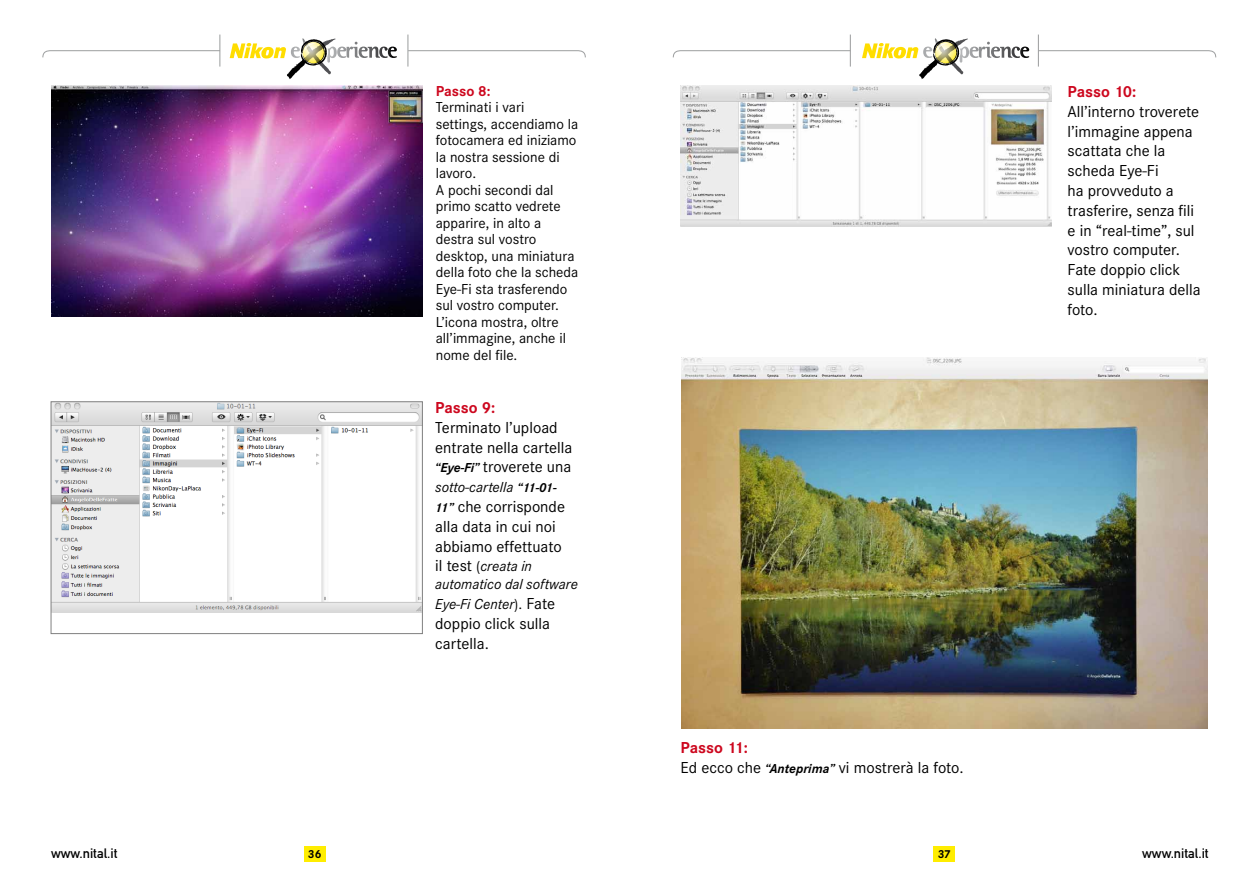
<style>
.page{position:relative;width:1259px;height:893px;background:#fff}
.page>*{position:absolute;margin:0;border:0;box-sizing:border-box;transform-origin:0 0}
.t1{font:16.5px/19.8px "Corporate S";color:#000}
.t2{font:700 16.5px "Corporate S";color:#cd071e}
.t3{font:15px/16.5px "Corporate S";color:#000}
.t4{font:italic 15px/18px "Corporate S";color:#000}
.t5{font:700 15px "Corporate S";color:#cd071e}
.t6{font:13.5px "DIN Mittelschrift Std";color:#000}
.t7{font:700 12px "Corporate S";color:#000}
.s1{font-weight:700;font-style:italic;font-size:13.5px}
.s2{font-weight:700;font-size:13.5px}
.s3{font-style:normal;font-size:16.5px}
.s4{font-style:normal}
.s5{font-weight:700;color:#cd071e}
</style>
<div class="page">
<svg style="left:230px;top:39px;width:167px;height:40px"></svg>
<svg style="left:862px;top:39px;width:167px;height:40px"></svg>
<div style="left:304px;top:845px;width:21px;height:16px;background:#ffed00"></div>
<hr style="left:407px;top:35px;width:1px;height:32px;background:#9a9c9d">
<hr style="left:219px;top:35px;width:1px;height:32px;background:#9a9c9d">
<svg style="left:42px;top:50px;width:179px;height:8px"></svg>
<svg style="left:407px;top:50px;width:179px;height:8px"></svg>
<div style="left:933px;top:845px;width:22px;height:16px;background:#ffed00"></div>
<hr style="left:1038px;top:35px;width:1px;height:32px;background:#9a9c9d">
<hr style="left:850px;top:35px;width:1px;height:32px;background:#9a9c9d">
<svg style="left:672px;top:50px;width:179px;height:8px"></svg>
<svg style="left:1038px;top:50px;width:178px;height:8px"></svg>
<img style="left:51px;top:85px;width:371px;height:232px">
<img style="left:53px;top:403px;width:368px;height:210px">
<div style="left:51px;top:401px;width:372px;height:233px;border:1px solid #808080"></div>
<img style="left:680px;top:85px;width:372px;height:141px">
<img style="left:681px;top:358px;width:526px;height:371px">
<p class="t5" style="left:436px;top:82px;width:56px">Passo 8:</p>
<p class="t3" style="left:436px;top:99px;width:144px">Terminati i vari settings, accendiamo la fotocamera ed iniziamo la nostra sessione di lavoro.<br>A pochi secondi dal primo scatto vedrete apparire, in alto a destra sul vostro desktop, una miniatura della foto che la scheda<br>Eye-Fi sta trasferendo sul vostro computer.<br>L’icona mostra, oltre all’immagine, anche il nome del file.</p>
<p class="t2" style="left:435px;top:398px;width:62px">Passo 9:</p>
<p class="t1" style="left:435px;top:418px;width:139px">Terminato l’upload entrate nella cartella <span class="s1">“Eye-Fi”</span> troverete una</p>
<p class="t4" style="left:435px;top:478px;width:123px">sotto-cartella <span class="s2">“11-01-</span></p>
<p class="t1" style="left:435px;top:497px;width:131px"><span class="s1">11”</span> che corrisponde alla data in cui noi abbiamo effettuato</p>
<p class="t4" style="left:435px;top:558px;width:144px"><span class="s3">il test</span> <span class="s4">(</span>creata in automatico dal software</p>
<p class="t4" style="left:435px;top:595px;width:121px">Eye-Fi Center<span class="s4">).</span> <span class="s3">Fate</span></p>
<p class="t1" style="left:435px;top:614px;width:116px">doppio click sulla cartella.</p>
<p class="t1" style="left:680px;top:738px;width:285px"><span class="s5">Passo 11:<br></span>Ed ecco che <span class="s1">“Anteprima”</span> vi mostrerà la foto.</p>
<p class="t2" style="left:1067px;top:82px;width:70px">Passo 10:</p>
<p class="t1" style="left:1067px;top:101px;width:135px">All’interno troverete l’immagine appena scattata che la scheda Eye-Fi<br>ha provveduto a trasferire, senza fili e in “real-time”, sul vostro computer.<br>Fate doppio click sulla miniatura della foto.</p>
<p class="t6" style="left:51px;top:846px;width:68px">www.nital.it</p>
<p class="t7" style="left:308px;top:848px;width:15px">36</p>
<p class="t7" style="left:937px;top:848px;width:15px">37</p>
<p class="t6" style="left:1142px;top:846px;width:68px">www.nital.it</p>
</div>
